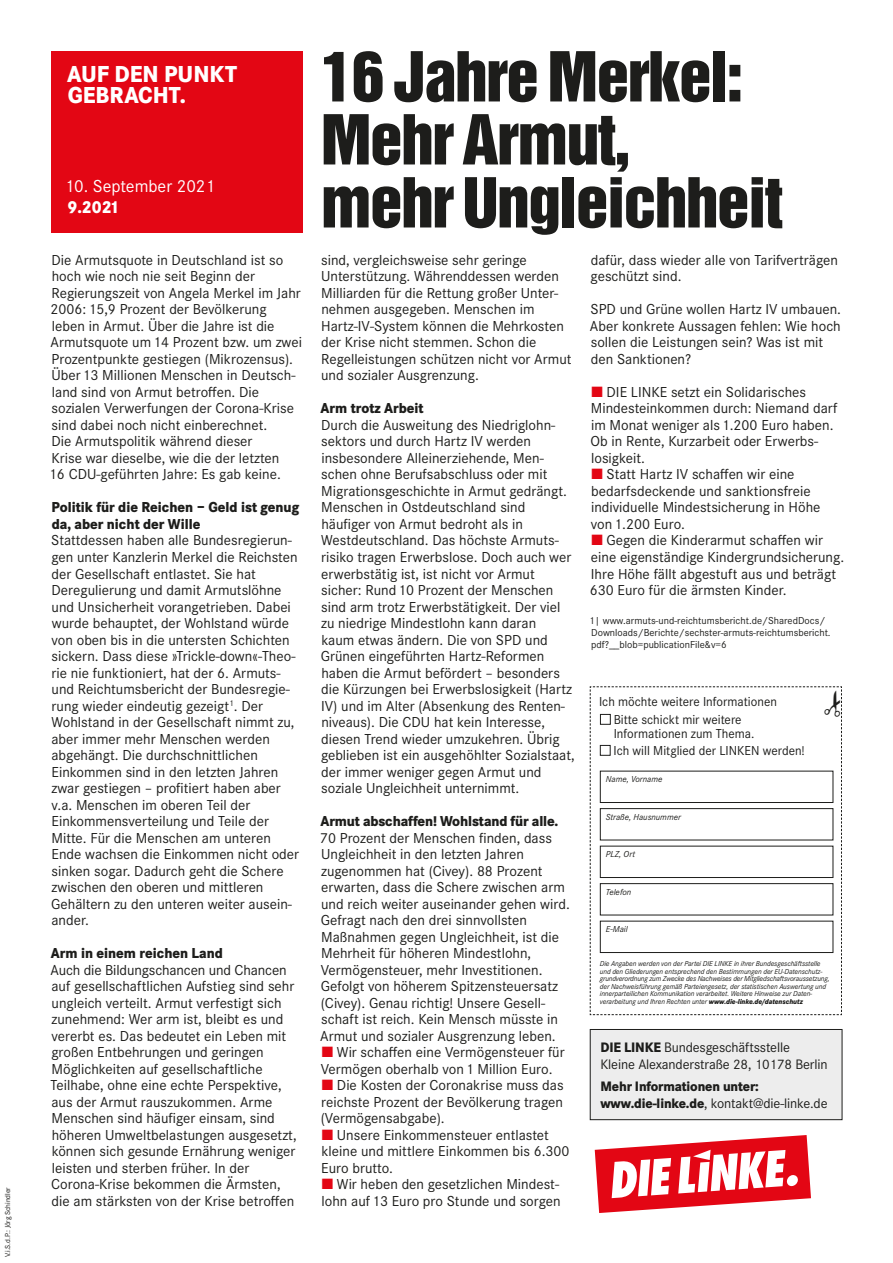
<style>
.page{position:relative;width:893px;height:1263px;background:#fff}
.page>*{position:absolute;margin:0;border:0;box-sizing:border-box;transform-origin:0 0}
.t1{font:63px "Helvetica Inserat LT";letter-spacing:-.025em;color:#1d1d1b;scale:1.04 1}
.t2{font:800 24px "Corporate S";color:#fff;scale:.9 1}
.t3{font:18px "Corporate S";color:#fff}
.t4{font:800 18px "Corporate S";color:#fff;scale:.9 1}
.t5{font:15px/16.5px "Corporate S";color:#1d1d1b}
.t6{font:800 15px/16.5px "Corporate S";color:#1d1d1b;scale:.9 1}
.t7{font:14.25px "Corporate S";letter-spacing:-.01em;color:#1d1d1b}
.t8{font:800 14.25px "Corporate S";letter-spacing:-.01em;color:#1d1d1b;scale:.9 1}
.t9{font:13.5px "Corporate S";color:#1d1d1b}
.t10{font:10.5px/12px "Corporate S";color:#1d1d1b}
.t11{font:italic 9px "Corporate S";color:#1d1d1b}
.t12{font:italic 7.5px/7.5px "Corporate S";letter-spacing:-.01em;color:#1d1d1b}
.t13{font:7.5px "Corporate S";letter-spacing:-.01em;color:#1d1d1b}
.s1{color:#e30614}
.s2{font-weight:800}
</style>
<div class="page">
<div style="left:51px;top:51px;width:252px;height:181px;background:#e30614"></div>
<svg style="left:595px;top:1135px;width:216px;height:78px"></svg>
<div style="left:590px;top:1029px;width:252px;height:91px;background:#ededed"></div>
<div style="left:590px;top:1029px;width:252px;height:91px;border:1px solid #1d1d1b"></div>
<svg style="left:590px;top:686px;width:252px;height:329px"></svg>
<p class="t13" style="left:4px;top:1257px;width:72px;rotate:-90deg">V.i.S.d.P.: Jörg Schindler</p>
<p class="t2" style="left:67px;top:60px;width:190px">AUF DEN PUNKT</p>
<p class="t2" style="left:68px;top:81px;width:133px">GEBRACHT.</p>
<p class="t3" style="left:65px;top:176px;width:152px">10. September 2021</p>
<p class="t4" style="left:67px;top:196px;width:60px">9.2021</p>
<p class="t5" style="left:51px;top:252px;width:253px">Die Armutsquote in Deutschland ist so hoch wie noch nie seit Beginn der Regierungszeit von Angela Merkel im Jahr 2006:15,9 Prozent der Bevölkerung leben in Armut. Über die Jahre ist die Armutsquote um14 Prozent bzw. um zwei Prozentpunkte gestiegen (Mikrozensus).<br>Über13 Millionen Menschen in Deutsch&shy;land sind von Armut betroffen. Die sozialen Verwerfungen der Corona-Krise sind dabei noch nicht einberechnet.</p>
<p class="t5" style="left:52px;top:433px;width:202px">Die Armutspolitik während dieser</p>
<p class="t5" style="left:52px;top:450px;width:229px">Krise war dieselbe, wie die der letzten</p>
<p class="t5" style="left:49px;top:466px;width:233px">16 CDU-geführten Jahre: Es gab keine.</p>
<p class="t6" style="left:52px;top:499px;width:276px">Politik für die Reichen – Geld ist genug da, aber nicht der Wille</p>
<p class="t5" style="left:51px;top:532px;width:249px">Stattdessen haben alle Bundesregierun&shy;gen unter Kanzlerin Merkel die Reichsten der Gesellschaft entlastet. Sie hat Deregulierung und damit Armutslöhne und Unsicherheit vorangetrieben. Dabei wurde behauptet, der Wohlstand würde von oben bis in die untersten Schichten sickern. Dass diese »Trickle-down«-Theo&shy;rie nie funktioniert, hat der 6. Armuts&shy;und Reichtumsbericht der Bundesregie&shy;rung wieder eindeutig gezeigt<sup>1</sup>. Der Wohlstand in der Gesellschaft nimmt zu, aber immer mehr Menschen werden abgehängt. Die durchschnittlichen Einkommen sind in den letzten Jahren zwar gestiegen – profitiert haben aber v.a. Menschen im oberen Teil der Einkommensverteilung und Teile der Mitte. Für die Menschen am unteren Ende wachsen die Einkommen nicht oder sinken sogar. Dadurch geht die Schere zwischen den oberen und mittleren Gehältern zu den unteren weiter ausein&shy;ander.</p>
<p class="t6" style="left:51px;top:945px;width:193px">Arm in einem reichen Land</p>
<p class="t5" style="left:51px;top:961px;width:248px">Auch die Bildungschancen und Chancen auf gesellschaftlichen Aufstieg sind sehr ungleich verteilt. Armut verfestigt sich zunehmend: Wer arm ist, bleibt es und vererbt es. Das bedeutet ein Leben mit großen Entbehrungen und geringen Möglichkeiten auf gesellschaftliche Teilhabe, ohne eine echte Perspektive, aus der Armut rauszukommen. Arme Menschen sind häufiger einsam, sind höheren Umweltbelastungen ausgesetzt, können sich gesunde Ernährung weniger leisten und sterben früher. In der Corona-Krise bekommen die Ärmsten, die am stärksten von der Krise betroffen</p>
<p class="t1" style="left:321px;top:39px;width:408px">16 Jahre Merkel:</p>
<p class="t1" style="left:321px;top:102px;width:300px">Mehr Armut,</p>
<p class="t1" style="left:321px;top:165px;width:446px">mehr Ungleichheit</p>
<p class="t5" style="left:321px;top:252px;width:252px">sind, vergleichsweise sehr geringe Unterstützung. Währenddessen werden Milliarden für die Rettung großer Unter&shy;nehmen ausgegeben. Menschen im Hartz-IV-System können die Mehrkosten der Krise nicht stemmen. Schon die Regelleistungen schützen nicht vor Armut und sozialer Ausgrenzung.</p>
<p class="t6" style="left:321px;top:400px;width:116px">Arm trotz Arbeit</p>
<p class="t5" style="left:321px;top:417px;width:255px">Durch die Ausweitung des Niedriglohn&shy;sektors und durch Hartz IV werden insbesondere Alleinerziehende, Men&shy;schen ohne Berufsabschluss oder mit Migrationsgeschichte in Armut gedrängt.<br>Menschen in Ostdeutschland sind häufiger von Armut bedroht als in Westdeutschland. Das höchste Armuts&shy;risiko tragen Erwerbslose. Doch auch wer erwerbstätig ist, ist nicht vor Armut sicher: Rund10 Prozent der Menschen sind arm trotz Erwerbstätigkeit. Der viel zu niedrige Mindestlohn kann daran<br>kaum etwas ändern. Die von SPD und Grünen eingeführten Hartz-Reformen haben die Armut befördert – besonders die Kürzungen bei Erwerbslosigkeit (Hartz IV) und im Alter (Absenkung des Renten&shy;niveaus). Die CDU hat kein Interesse, diesen Trend wieder umzukehren. Übrig geblieben ist ein ausgehöhlter Sozialstaat, der immer weniger gegen Armut und soziale Ungleichheit unternimmt.</p>
<p class="t6" style="left:321px;top:813px;width:266px">Armut abschaffen! Wohlstand für alle.</p>
<p class="t5" style="left:320px;top:829px;width:251px">70 Prozent der Menschen finden, dass Ungleichheit in den letzten Jahren zugenommen hat (Civey). 88 Prozent erwarten, dass die Schere zwischen arm und reich weiter auseinander gehen wird.<br>Gefragt nach den drei sinnvollsten Maßnahmen gegen Ungleichheit, ist die Mehrheit für höheren Mindestlohn, Vermögensteuer, mehr Investitionen.<br>Gefolgt von höherem Spitzensteuersatz (Civey). Genau richtig! Unsere Gesell&shy;schaft ist reich. Kein Mensch müsste in Armut und sozialer Ausgrenzung leben.</p>
<p class="t5" style="left:321px;top:1044px;width:245px"><span class="s1">■</span> Wir schaffen eine Vermögensteuer für<br>Vermögen oberhalb von1 Million Euro.</p>
<p class="t5" style="left:321px;top:1077px;width:244px;text-align:justify"><span class="s1">■</span> Die Kosten der Coronakrise muss das reichste Prozent der Bevölkerung tragen (Vermögensabgabe).</p>
<p class="t5" style="left:321px;top:1126px;width:250px"><span class="s1">■</span> Unsere Einkommensteuer entlastet kleine und mittlere Einkommen bis 6.300<br>Euro brutto.</p>
<p class="t5" style="left:322px;top:1176px;width:241px"><span class="s1">■</span> Wir heben den gesetzlichen Mindest&shy;lohn auf13 Euro pro Stunde und sorgen</p>
<p class="t5" style="left:591px;top:252px;width:249px">dafür, dass wieder alle von Tarifverträgen geschützt sind.</p>
<p class="t5" style="left:590px;top:301px;width:253px">SPD und Grüne wollen Hartz IV umbauen.<br>Aber konkrete Aussagen fehlen: Wie hoch sollen die Leistungen sein? Was ist mit den Sanktionen?</p>
<p class="t5" style="left:590px;top:384px;width:248px"><span class="s1">■</span> DIE LINKE setzt ein Solidarisches<br>Mindesteinkommen durch: Niemand darf im Monat weniger als1.200 Euro haben.<br>Ob in Rente, Kurzarbeit oder Erwerbs&shy;losigkeit.</p>
<p class="t5" style="left:591px;top:466px;width:231px"><span class="s1">■</span> Statt Hartz IV schaffen wir eine bedarfsdeckende und sanktionsfreie individuelle Mindestsicherung in Höhe von1.200 Euro.</p>
<p class="t5" style="left:590px;top:532px;width:256px"><span class="s1">■</span> Gegen die Kinderarmut schaffen wir eine eigenständige Kindergrundsicherung.<br>Ihre Höhe fällt abgestuft aus und beträgt 630 Euro für die ärmsten Kinder.</p>
<p class="t10" style="left:589px;top:614px;width:243px">1| www.armuts-und-reichtumsbericht.de/SharedDocs/<br>Downloads/Berichte/sechster-armuts-reichtumsbericht. pdf?__blob=publicationFile&amp;v=6</p>
<p class="t9" style="left:599px;top:694px;width:179px">Ich möchte weitere Informationen</p>
<p class="t9" style="left:614px;top:711px;width:130px">Bitte schickt mir weitere</p>
<p class="t9" style="left:614px;top:726px;width:142px">Informationen zum Thema.</p>
<p class="t9" style="left:613px;top:743px;width:193px">Ich will Mitglied der LINKEN werden!</p>
<p class="t11" style="left:606px;top:774px;width:58px">Name, Vorname</p>
<p class="t11" style="left:606px;top:811px;width:77px">Straße, Hausnummer</p>
<p class="t11" style="left:606px;top:849px;width:31px">PLZ, Ort</p>
<p class="t11" style="left:606px;top:886px;width:27px">Telefon</p>
<p class="t11" style="left:606px;top:924px;width:23px">E-Mail</p>
<p class="t12" style="left:600px;top:960px;width:231px">Die Angaben werden von der Partei DIE LINKE in ihrer Bundesgeschäftsstelle und den Gliederungen entsprechend den Bestimmungen der EU-Datenschutz&shy;grundverordnung zum Zwecke des Nachweises der Mitgliedschaftsvoraussetzung, der Nachweisführung gemäß Parteiengesetz, der statistischen Auswertung und innerparteilichen Kommunikation verarbeitet. Weitere Hinweise zur Daten-</p>
<p class="t12" style="left:600px;top:998px;width:205px">verarbeitung und Ihren Rechten unter <span class="s2">www.die-linke.de/datenschutz</span></p>
<p class="t7" style="left:600px;top:1039px;width:191px"><span class="s2">DIE LINKE</span> Bundesgeschäftsstelle</p>
<p class="t7" style="left:600px;top:1056px;width:229px">Kleine Alexanderstraße 28, 10178 Berlin</p>
<p class="t8" style="left:600px;top:1078px;width:178px">Mehr Informationen unter:</p>
<p class="t7" style="left:600px;top:1095px;width:229px"><span class="s2">www.die-linke.de</span>, kontakt@die-linke.de</p>
</div>
